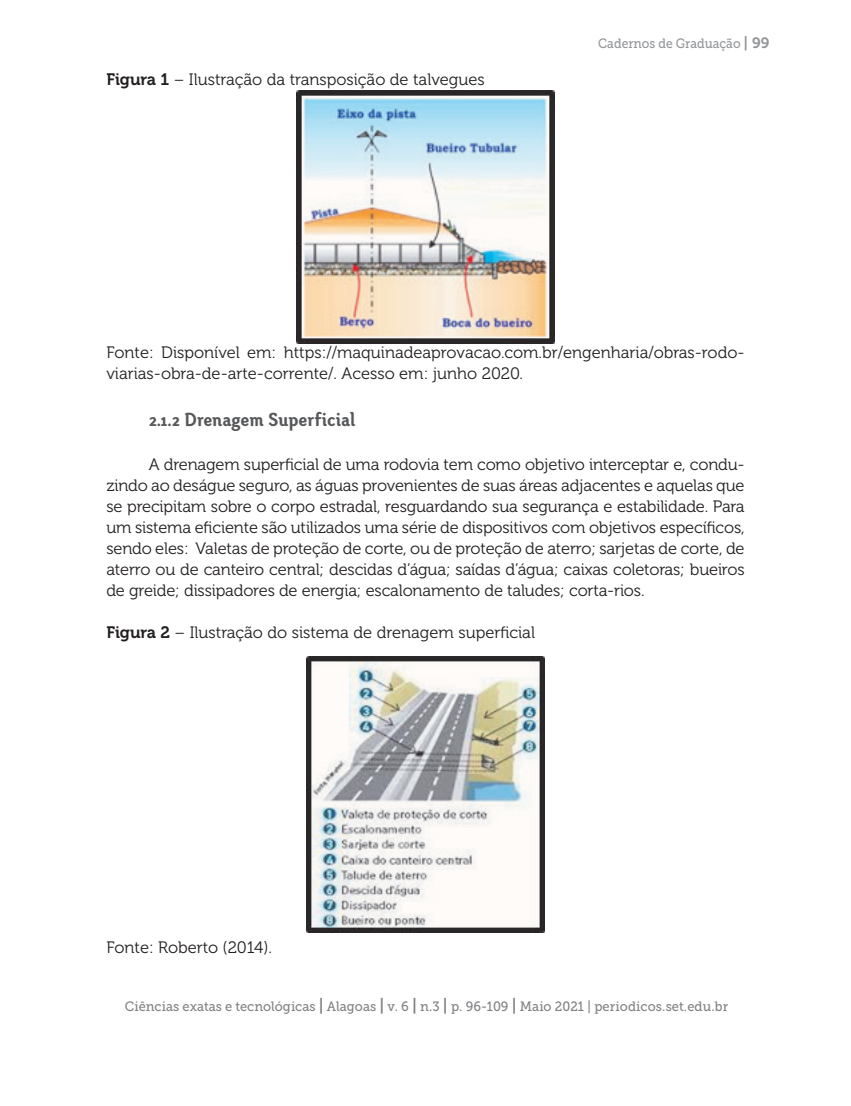
<style>
.page{position:relative;width:851px;height:1106px;background:#fff}
.page>*{position:absolute;margin:0;border:0;box-sizing:border-box;transform-origin:0 0}
.t1{font:19.5px "Otari Bold Limited";color:#57585a}
.t2{font:16.5px/21px "Museo 300";color:#231f20}
.t3{font:13.5px "Museo Slab 500";color:#808285;scale:.95 1}
.t4{font:13.5px "Museo Slab 500";color:#939598;scale:.9 1}
.s1{font-family:"Museo 700"}
.s2{font-family:"Museo 700";font-size:15px}
.s3{font-family:"Museo 700";font-size:16.5px}
</style>
<div class="page">
<img style="left:296px;top:90px;width:258px;height:253px">
<img style="left:306px;top:657px;width:238px;height:275px">
<p class="t2" style="left:106px;top:69px;width:380px"><span class="s1">Figura 1</span> – Ilustração da transposição de talvegues</p>
<p class="t4" style="left:598px;top:36px;width:192px">Cadernos de Graduação <span class="s2">| 99</span></p>
<p class="t2" style="left:106px;top:342px;width:639px">Fonte: Disponível em: https://maquinadeaprovacao.com.br/engenharia/obras-rodo&shy;viarias-obra-de-arte-corrente/. Acesso em: junho 2020.</p>
<p class="t1" style="left:149px;top:407px;width:208px">2.1.2 Drenagem Superficial</p>
<p class="t2" style="left:106px;top:454px;width:639px;text-align:justify;text-indent:43px">A drenagem superficial de uma rodovia tem como objetivo interceptar e, condu&shy;zindo ao deságue seguro, as águas provenientes de suas áreas adjacentes e aquelas que se precipitam sobre o corpo estradal, resguardando sua segurança e estabilidade. Para um sistema eficiente são utilizados uma série de dispositivos com objetivos específicos, sendo eles: Valetas de proteção de corte, ou de proteção de aterro; sarjetas de corte, de aterro ou de canteiro central; descidas d’água; saídas d’água; caixas coletoras; bueiros de greide; dissipadores de energia; escalonamento de taludes; corta-rios.</p>
<p class="t2" style="left:106px;top:622px;width:430px"><span class="s1">Figura 2</span> – Ilustração do sistema de drenagem superficial</p>
<p class="t2" style="left:106px;top:937px;width:167px">Fonte: Roberto (2014).</p>
<p class="t3" style="left:125px;top:999px;width:636px">Ciências exatas e tecnológicas <span class="s3">|</span> Alagoas <span class="s3">|</span> v. 6 <span class="s3">|</span> n.3 <span class="s3">|</span> p. 96-109 <span class="s3">|</span> Maio 2021 | periodicos.set.edu.br</p>
</div>
